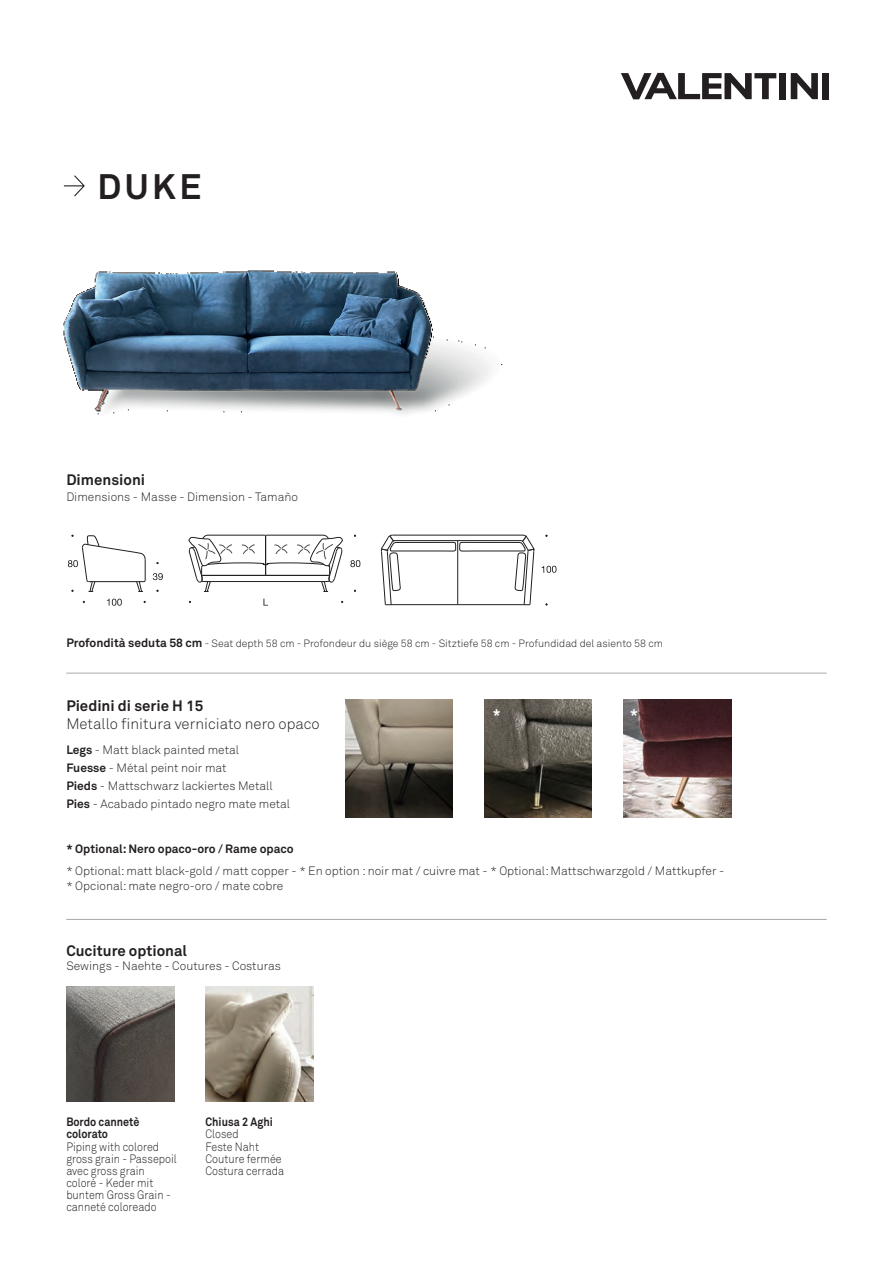
<style>
.page{position:relative;width:893px;height:1263px;background:#fff}
.page>*{position:absolute;margin:0;border:0;box-sizing:border-box;transform-origin:0 0}
.t1{font:700 35.1px "Akkurat";color:#231f20}
.t2{font:700 15px "Akkurat";color:#231f20}
.t3{font:300 15px "Akkurat";color:#231f20}
.t4{font:700 15px "Akkurat";color:#fff}
.t5{font:300 12px/18px "Akkurat";color:#231f20}
.t6{font:300 12px/12px "Akkurat";color:#231f20;scale:.9 1}
.t7{font:700 12px "Akkurat";color:#231f20}
.t8{font:700 12px/12px "Akkurat";color:#231f20;scale:.9 1}
.t9{font:300 10.5px "Akkurat";color:#231f20}
.s1{font-weight:700;font-size:12px}
.s2{font-weight:700}
</style>
<div class="page">
<svg style="left:621px;top:73px;width:155px;height:26px"></svg>
<div style="left:779px;top:73px;width:7px;height:26px;background:#231f20"></div>
<svg style="left:791px;top:73px;width:27px;height:26px"></svg>
<div style="left:822px;top:73px;width:7px;height:26px;background:#231f20"></div>
<svg style="left:64px;top:175px;width:21px;height:21px"></svg>
<img style="left:66px;top:986px;width:108px;height:115px">
<hr style="left:66px;top:673px;width:761px;height:1px;background:#a8a9ad">
<hr style="left:66px;top:919px;width:761px;height:1px;background:#a8a9ad">
<img style="left:471px;top:344px;width:32px;height:47px">
<img style="left:63px;top:270px;width:408px;height:145px">
<svg style="left:107px;top:599px;width:15px;height:7px"></svg>
<svg style="left:263px;top:599px;width:5px;height:6px"></svg>
<svg style="left:381px;top:535px;width:154px;height:70px"></svg>
<svg style="left:68px;top:535px;width:78px;height:57px"></svg>
<svg style="left:153px;top:573px;width:10px;height:7px"></svg>
<svg style="left:350px;top:560px;width:10px;height:7px"></svg>
<svg style="left:542px;top:566px;width:14px;height:7px"></svg>
<svg style="left:188px;top:535px;width:155px;height:57px"></svg>
<img style="left:345px;top:699px;width:108px;height:119px">
<img style="left:484px;top:699px;width:108px;height:119px">
<img style="left:623px;top:699px;width:108px;height:119px">
<img style="left:205px;top:986px;width:108px;height:115px">
<h1 class="t1" style="left:97px;top:164px;width:106px">DUKE</h1>
<p class="t2" style="left:66px;top:470px;width:80px">Dimensioni</p>
<p class="t5" style="left:66px;top:488px;width:233px">Dimensions - Masse - Dimension - Tamaño</p>
<p class="t9" style="left:66px;top:637px;width:598px"><span class="s1">Profondità seduta 58 cm</span> - Seat depth 58 cm - Profondeur du siège 58 cm - Sitztiefe 58 cm - Profundidad del asiento 58 cm</p>
<p class="t2" style="left:66px;top:696px;width:138px">Piedini di serie H 15</p>
<p class="t3" style="left:66px;top:715px;width:255px">Metallo finitura verniciato nero opaco</p>
<p class="t5" style="left:66px;top:741px;width:225px"><span class="s2">Legs</span> - Matt black painted metal<br><span class="s2">Fuesse</span> - Métal peint noir mat<br><span class="s2">Pieds</span> - Mattschwarz lackiertes Metall <span class="s2">Pies</span> - Acabado pintado negro mate metal</p>
<p class="t7" style="left:66px;top:841px;width:229px">* Optional: Nero opaco-oro / Rame opaco</p>
<p class="t4" style="left:493px;top:705px;width:9px">*</p>
<p class="t4" style="left:630px;top:705px;width:9px">*</p>
<p class="t5" style="left:66px;top:864px;width:659px;line-height:15px">* Optional: matt black-gold / matt copper - * En option : noir mat / cuivre mat - * Optional: Mattschwarzgold / Mattkupfer - * Opcional: mate negro-oro / mate cobre</p>
<p class="t2" style="left:66px;top:941px;width:122px">Cuciture optional</p>
<p class="t5" style="left:66px;top:957px;width:216px">Sewings - Naehte - Coutures - Costuras</p>
<p class="t8" style="left:66px;top:1116px;width:83px">Bordo cannetè colorato</p>
<p class="t6" style="left:66px;top:1140px;width:124px">Piping with colored gross grain - Passepoil avec gross grain coloré - Keder mit buntem Gross Grain - canneté coloreado</p>
<p class="t8" style="left:205px;top:1116px;width:76px">Chiusa 2 Aghi</p>
<p class="t6" style="left:205px;top:1128px;width:89px">Closed<br>Feste Naht<br>Couture fermée<br>Costura cerrada</p>
</div>
